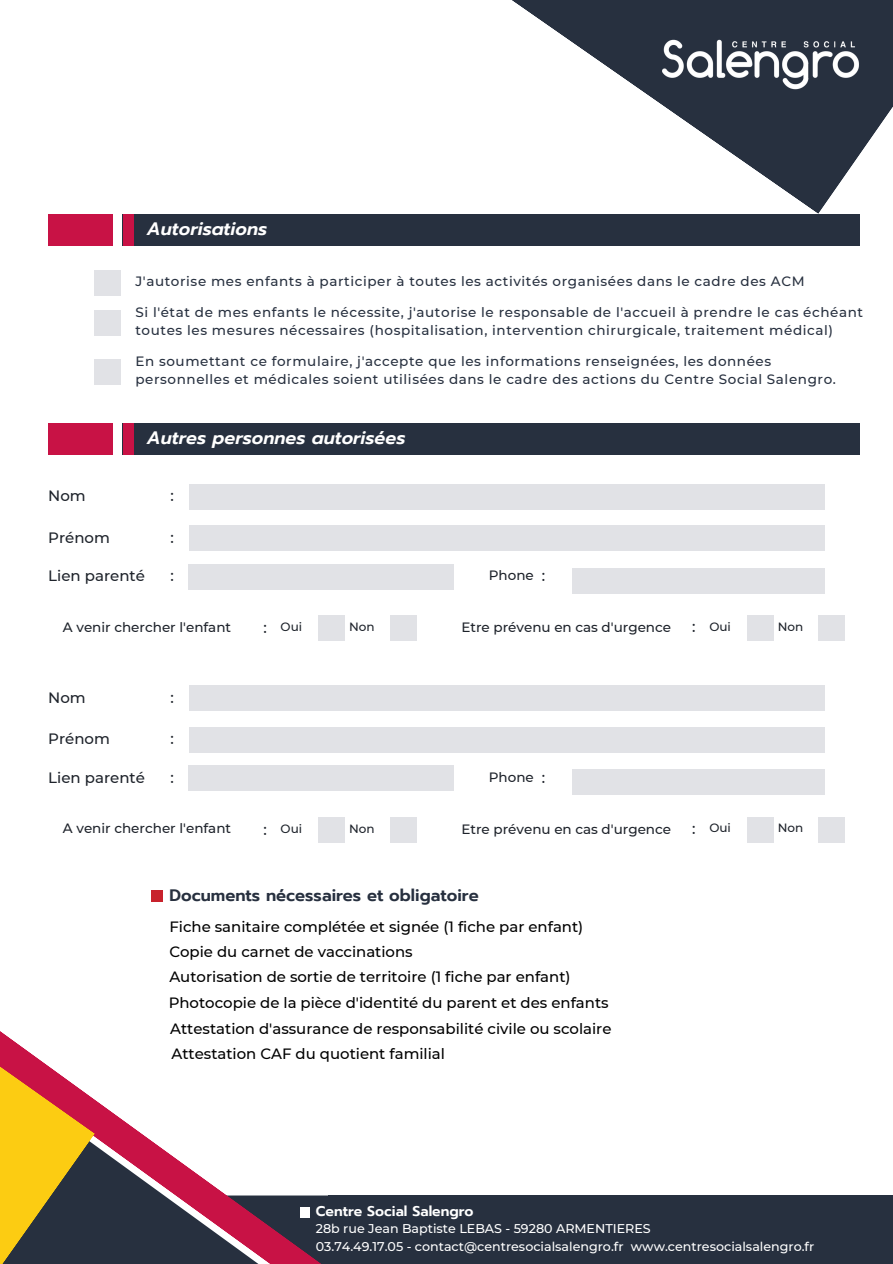
<style>
.page{position:relative;width:893px;height:1264px;background:#fff}
.page>*{position:absolute;margin:0;border:0;box-sizing:border-box;transform-origin:0 0}
.t1{font:italic 600 18px "Prompt";color:#fff}
.t2{font:600 16.5px "Prompt";color:#27303f}
.t3{font:500 15px "Montserrat";color:#1e232b}
.t4{font:500 14.85px "Montserrat";color:#000}
.t5{font:600 14.1px "Prompt";color:#fff}
.t6{font:500 13.5px/18px "Montserrat";letter-spacing:.045em;color:#27303f}
.t7{font:500 13.5px "Montserrat";color:#1e232b}
.t8{font:500 12.6px "Montserrat";color:#fff}
.t9{font:500 12px "Montserrat";color:#1e232b}
</style>
<div class="page">
<div style="left:188px;top:484px;width:636px;height:25px;background:#e1e2e6"></div>
<div style="left:188px;top:525px;width:636px;height:26px;background:#e1e2e6"></div>
<div style="left:188px;top:563px;width:266px;height:26px;background:#e1e2e6"></div>
<div style="left:572px;top:568px;width:252px;height:25px;background:#e1e2e6"></div>
<div style="left:123px;top:423px;width:737px;height:31px;background:#27303f"></div>
<div style="left:328px;top:1195px;width:564px;height:68px;background:#27303f"></div>
<svg style="left:282px;top:1195px;width:46px;height:68px;background:#452d42"></svg>
<svg style="left:95px;top:1100px;width:187px;height:163px"></svg>
<svg style="left:0;top:1031px;width:95px;height:232px;background:#bd8f47"></svg>
<div style="left:48px;top:423px;width:64px;height:31px;background:#c81245"></div>
<div style="left:123px;top:423px;width:10px;height:31px;background:#c81245"></div>
<div style="left:318px;top:615px;width:27px;height:26px;background:#e1e2e6"></div>
<div style="left:390px;top:615px;width:26px;height:26px;background:#e1e2e6"></div>
<div style="left:747px;top:615px;width:26px;height:25px;background:#e1e2e6"></div>
<div style="left:818px;top:615px;width:27px;height:25px;background:#e1e2e6"></div>
<div style="left:188px;top:685px;width:636px;height:26px;background:#e1e2e6"></div>
<div style="left:188px;top:727px;width:636px;height:25px;background:#e1e2e6"></div>
<div style="left:188px;top:765px;width:266px;height:26px;background:#e1e2e6"></div>
<div style="left:572px;top:769px;width:252px;height:26px;background:#e1e2e6"></div>
<div style="left:318px;top:817px;width:27px;height:26px;background:#e1e2e6"></div>
<div style="left:390px;top:817px;width:26px;height:26px;background:#e1e2e6"></div>
<div style="left:747px;top:816px;width:26px;height:26px;background:#e1e2e6"></div>
<div style="left:818px;top:816px;width:27px;height:26px;background:#e1e2e6"></div>
<div style="left:94px;top:270px;width:27px;height:26px;background:#e1e2e6"></div>
<div style="left:94px;top:310px;width:27px;height:26px;background:#e1e2e6"></div>
<div style="left:94px;top:359px;width:27px;height:25px;background:#e1e2e6"></div>
<svg style="left:512px;top:0;width:380px;height:214px"></svg>
<img style="left:655px;top:22px;width:214px;height:81px">
<div style="left:123px;top:214px;width:737px;height:31px;background:#27303f"></div>
<div style="left:48px;top:214px;width:64px;height:31px;background:#c81245"></div>
<div style="left:123px;top:214px;width:10px;height:31px;background:#c81245"></div>
<div style="left:151px;top:890px;width:11px;height:12px;background:#c8222c"></div>
<div style="left:300px;top:1206px;width:10px;height:10px;background:#fff"></div>
<p class="t1" style="left:147px;top:216px;width:122px">Autorisations</p>
<p class="t6" style="left:135px;top:272px;width:670px">J'autorise mes enfants à participer à toutes les activités organisées dans le cadre des ACM</p>
<h2 class="t6" style="left:135px;top:303px;width:729px">Si l'état de mes enfants le nécessite, j'autorise le responsable de l'accueil à prendre le cas échéant toutes les mesures nécessaires (hospitalisation, intervention chirurgicale, traitement médical)</h2>
<p class="t6" style="left:135px;top:352px;width:702px">En soumettant ce formulaire, j'accepte que les informations renseignées, les données personnelles et médicales soient utilisées dans le cadre des actions du Centre Social Salengro.</p>
<h1 class="t1" style="left:147px;top:425px;width:260px">Autres personnes autorisées</h1>
<p class="t3" style="left:48px;top:486px;width:39px">Nom</p>
<h1 class="t3" style="left:48px;top:528px;width:63px">Prénom</h1>
<h2 class="t3" style="left:48px;top:566px;width:98px">Lien parenté</h2>
<h2 class="t7" style="left:489px;top:567px;width:46px">Phone</h2>
<h2 class="t7" style="left:63px;top:618px;width:170px">A venir chercher l'enfant</h2>
<h2 class="t3" style="left:170px;top:486px;width:5px">:</h2>
<p class="t3" style="left:170px;top:528px;width:5px">:</p>
<h2 class="t3" style="left:170px;top:566px;width:5px">:</h2>
<p class="t3" style="left:542px;top:566px;width:5px">:</p>
<h2 class="t3" style="left:263px;top:618px;width:5px">:</h2>
<h2 class="t9" style="left:280px;top:619px;width:23px">Oui</h2>
<p class="t9" style="left:349px;top:619px;width:27px">Non</p>
<p class="t7" style="left:461px;top:619px;width:211px">Etre prévenu en cas d'urgence</p>
<p class="t3" style="left:692px;top:618px;width:5px">:</p>
<h2 class="t9" style="left:709px;top:619px;width:23px">Oui</h2>
<p class="t9" style="left:777px;top:619px;width:27px">Non</p>
<p class="t3" style="left:48px;top:688px;width:39px">Nom</p>
<h2 class="t3" style="left:48px;top:730px;width:63px">Prénom</h2>
<p class="t3" style="left:48px;top:768px;width:98px">Lien parenté</p>
<p class="t7" style="left:489px;top:768px;width:46px">Phone</p>
<p class="t7" style="left:63px;top:820px;width:170px">A venir chercher l'enfant</p>
<h2 class="t3" style="left:170px;top:688px;width:5px">:</h2>
<p class="t3" style="left:170px;top:730px;width:5px">:</p>
<h2 class="t3" style="left:170px;top:768px;width:5px">:</h2>
<p class="t3" style="left:542px;top:768px;width:5px">:</p>
<h2 class="t3" style="left:263px;top:820px;width:5px">:</h2>
<h2 class="t9" style="left:280px;top:821px;width:23px">Oui</h2>
<p class="t9" style="left:349px;top:821px;width:27px">Non</p>
<p class="t7" style="left:461px;top:820px;width:211px">Etre prévenu en cas d'urgence</p>
<p class="t3" style="left:692px;top:819px;width:5px">:</p>
<h2 class="t9" style="left:709px;top:820px;width:23px">Oui</h2>
<p class="t9" style="left:777px;top:820px;width:27px">Non</p>
<h1 class="t2" style="left:169px;top:883px;width:311px">Documents nécessaires et obligatoire</h1>
<h2 class="t4" style="left:169px;top:917px;width:415px">Fiche sanitaire complétée et signée (1 fiche par enfant)</h2>
<h2 class="t4" style="left:169px;top:942px;width:245px">Copie du carnet de vaccinations</h2>
<h2 class="t4" style="left:169px;top:967px;width:402px">Autorisation de sortie de territoire (1 fiche par enfant)</h2>
<h2 class="t4" style="left:170px;top:1019px;width:443px">Attestation d'assurance de responsabilité civile ou scolaire</h2>
<h2 class="t4" style="left:169px;top:993px;width:441px">Photocopie de la pièce d'identité du parent et des enfants</h2>
<h2 class="t4" style="left:171px;top:1044px;width:275px">Attestation CAF du quotient familial</h2>
<h2 class="t5" style="left:316px;top:1200px;width:159px">Centre Social Salengro</h2>
<p class="t8" style="left:316px;top:1221px;width:336px">28b rue Jean Baptiste LEBAS - 59280 ARMENTIERES</p>
<p class="t8" style="left:316px;top:1238px;width:309px">03.74.49.17.05 - contact@centresocialsalengro.fr</p>
<p class="t8" style="left:631px;top:1238px;width:185px">www.centresocialsalengro.fr</p>
</div>
